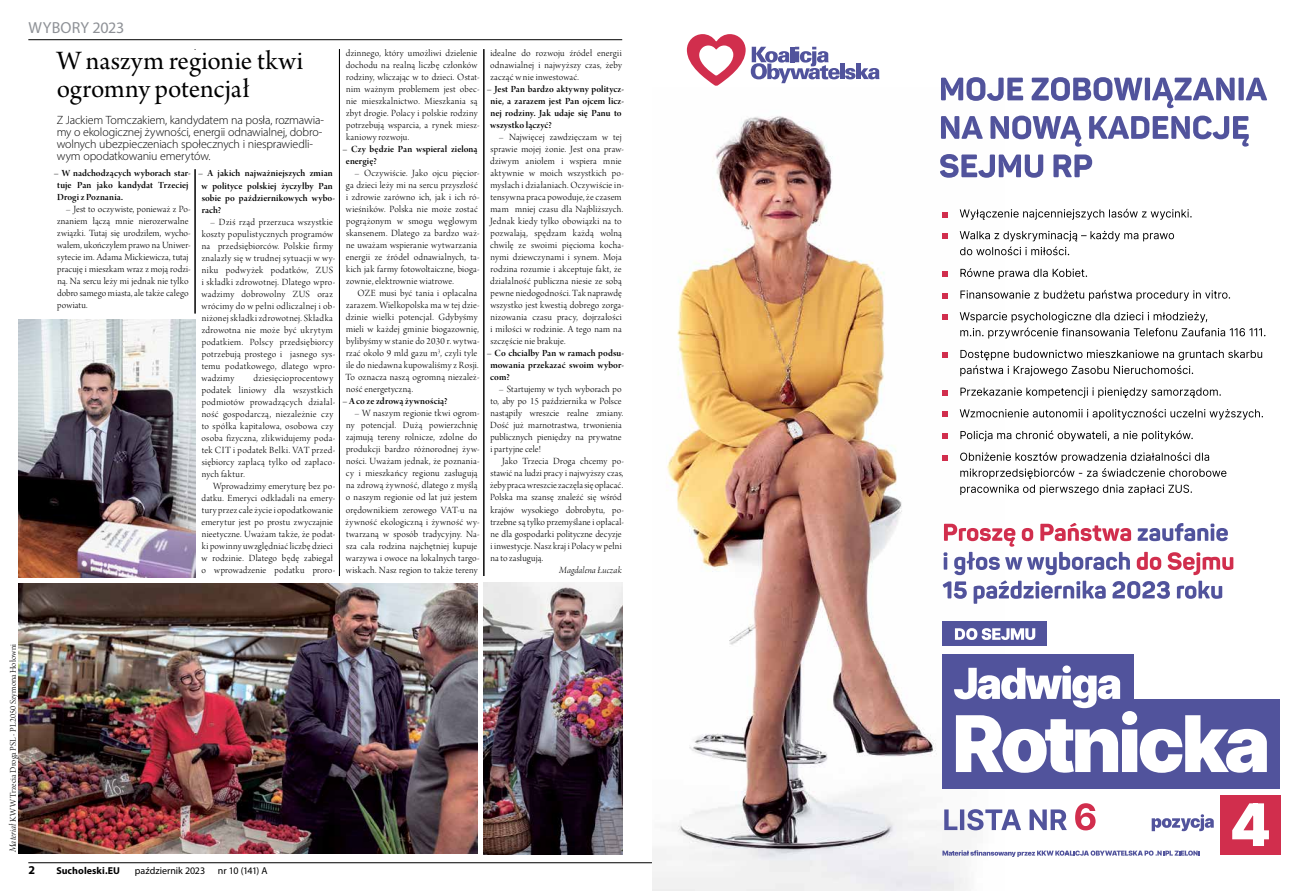
<style>
.page{position:relative;width:1304px;height:891px;background:#fff}
.page>*{position:absolute;margin:0;border:0;box-sizing:border-box;transform-origin:0 0}
.t1{font:28px/28px "Arno Pro Subhead";letter-spacing:-.005em;color:#000}
.t2{font:16px "Myriad Pro";letter-spacing:.005em;color:#8e9196}
.t3{font:300 12px/12px "Myriad Pro";letter-spacing:-.015em;color:#000}
.t4{font:700 12px "Myriad Pro";color:#000}
.t5{font:10px/12px "Arno Pro Light Display";letter-spacing:.025em;color:#000}
.t6{font:10px/12px "Arno Pro Smbd Display";letter-spacing:.01em;color:#000}
.t7{font:10px "Myriad Pro";letter-spacing:-.005em;color:#000}
.t8{font:10px "Arno Pro Light Italic Display";letter-spacing:.01em;color:#000}
.t9{font:700 10px "Myriad Pro";letter-spacing:.005em;color:#000}
.t10{font:9.2px "Arno Pro Light Display";letter-spacing:.015em;color:#000}
.s1{font-family:"Arno Pro Light Italic Display";font-size:10px}
</style>
<div class="page">
<hr style="left:195px;top:169px;width:1px;height:144px;background:#000">
<hr style="left:339px;top:49px;width:1px;height:526px;background:#000">
<hr style="left:484px;top:49px;width:1px;height:526px;background:#000">
<img style="left:18px;top:583px;width:460px;height:270px">
<img style="left:484px;top:582px;width:138px;height:271px">
<img style="left:18px;top:319px;width:177px;height:258px">
<hr style="left:28px;top:39px;width:594px;height:1px;background:#000">
<img style="left:652px;top:116px;width:353px;height:774px">
<svg style="left:687px;top:34px;width:192px;height:52px"></svg>
<div style="left:1220px;top:794px;width:61px;height:59px;background:#d12e4d"></div>
<svg style="left:1232px;top:803px;width:37px;height:42px"></svg>
<svg style="left:1152px;top:814px;width:62px;height:16px"></svg>
<svg style="left:942px;top:849px;width:257px;height:7px"></svg>
<div style="left:942px;top:620px;width:105px;height:25px;background:#51539c"></div>
<svg style="left:955px;top:628px;width:80px;height:11px"></svg>
<div style="left:942px;top:698px;width:338px;height:90px;background:#51539c"></div>
<div style="left:942px;top:653px;width:192px;height:94px;background:#51539c"></div>
<svg style="left:954px;top:665px;width:313px;height:107px"></svg>
<svg style="left:1075px;top:803px;width:21px;height:27px"></svg>
<svg style="left:944px;top:808px;width:123px;height:22px"></svg>
<svg style="left:940px;top:154px;width:152px;height:24px"></svg>
<svg style="left:941px;top:115px;width:308px;height:32px"></svg>
<svg style="left:941px;top:77px;width:326px;height:31px"></svg>
<svg style="left:960px;top:452px;width:266px;height:43px"></svg>
<svg style="left:942px;top:455px;width:6px;height:5px"></svg>
<svg style="left:960px;top:430px;width:233px;height:11px"></svg>
<svg style="left:942px;top:433px;width:6px;height:6px"></svg>
<svg style="left:960px;top:408px;width:303px;height:11px"></svg>
<svg style="left:942px;top:411px;width:6px;height:6px"></svg>
<svg style="left:960px;top:387px;width:261px;height:11px"></svg>
<svg style="left:942px;top:390px;width:6px;height:5px"></svg>
<svg style="left:960px;top:349px;width:302px;height:27px"></svg>
<svg style="left:942px;top:352px;width:6px;height:6px"></svg>
<svg style="left:960px;top:312px;width:305px;height:26px"></svg>
<svg style="left:942px;top:314px;width:6px;height:6px"></svg>
<svg style="left:960px;top:290px;width:270px;height:10px"></svg>
<svg style="left:942px;top:293px;width:6px;height:5px"></svg>
<svg style="left:960px;top:268px;width:127px;height:11px"></svg>
<svg style="left:942px;top:271px;width:6px;height:6px"></svg>
<svg style="left:960px;top:231px;width:214px;height:24px"></svg>
<svg style="left:942px;top:233px;width:6px;height:6px"></svg>
<svg style="left:960px;top:209px;width:232px;height:11px"></svg>
<svg style="left:942px;top:212px;width:6px;height:5px"></svg>
<svg style="left:942px;top:522px;width:291px;height:81px"></svg>
<hr style="left:28px;top:862px;width:624px;height:1px;background:#000">
<h2 class="t2" style="left:29px;top:18px;width:97px">WYBORY 2023</h2>
<p class="t5" style="left:490px;top:48px;width:133px;text-align:justify">idealne do rozwoju źródeł energii odnawialnej i najwyższy czas, żeby zacząć w nie inwestować.</p>
<p class="t6" style="left:490px;top:84px;width:135px;text-indent:-3px">– Jest Pan bardzo aktywny politycz&shy;nie, a zarazem jest Pan ojcem licz&shy;nej rodziny. Jak udaje się Panu to wszystko łączyć?</p>
<p class="t5" style="left:490px;top:132px;width:135px;text-indent:9px">– Najwięcej zawdzięczam w tej sprawie mojej żonie. Jest ona praw&shy;dziwym aniołem i wspiera mnie aktywnie w moich wszystkich po&shy;mysłach i działaniach. Oczywiście in&shy;tensywna praca powoduje, że czasem mam mniej czasu dla Najbliższych.<br>Jednak kiedy tylko obowiązki na to pozwalają, spędzam każdą wolną chwilę ze swoimi pięcioma kocha&shy;nymi dziewczynami i synem. Moja rodzina rozumie i akceptuje fakt, że działalność publiczna niesie ze sobą pewne niedogodności. Tak naprawdę wszystko jest kwestią dobrego zorga&shy;nizowania czasu pracy, dojrzałości i miłości w rodzinie. A tego nam na szczęście nie brakuje.</p>
<p class="t6" style="left:490px;top:348px;width:135px;text-align:justify;text-indent:-3px">– Co chcialby Pan w ramach podsu&shy;mowania przekazać swoim wybor&shy;com?</p>
<p class="t5" style="left:490px;top:384px;width:134px;text-indent:9px">– Startujemy w tych wyborach po to, aby po 15 października w Polsce nastąpiły wreszcie realne zmiany.<br>Dość już marnotrastwa, trwonienia publicznych pieniędzy na prywatne i partyjne cele!</p>
<p class="t5" style="left:490px;top:456px;width:135px;text-indent:12px">Jako Trzecia Droga chcemy po&shy;stawić na ludzi pracy i najwyższy czas, żeby praca wreszcie zaczęła się opłacać.<br>Polska ma szansę znaleźć się wśród krajów wysokiego dobrobytu, po&shy;trzebne są tylko przemyślane i opłacal&shy;ne dla gospodarki polityczne decyzje i inwestycje. Nasz kraj i Polacy w pełni na to zasługują.</p>
<p class="t8" style="left:559px;top:563px;width:64px">Magdalena Łuczak</p>
<p class="t5" style="left:346px;top:48px;width:135px">dzinnego, który umożliwi dzielenie dochodu na realną liczbę członków rodziny, wliczając w to dzieci. Ostat&shy;nim ważnym problemem jest obec&shy;nie mieszkalnictwo. Mieszkania są zbyt drogie. Polacy i polskie rodziny potrzebują wsparcia, a rynek miesz&shy;kaniowy rozwoju.</p>
<p class="t6" style="left:346px;top:144px;width:133px;text-indent:-3px">– Czy będzie Pan wspierał zieloną energię?</p>
<p class="t5" style="left:346px;top:168px;width:135px;text-indent:9px">– Oczywiście. Jako ojcu pięcior&shy;ga dzieci leży mi na sercu przyszłość i zdrowie zarówno ich, jak i ich ró&shy;wieśników. Polska nie może zostać pogrążonym w smogu węglowym skansenem. Dlatego za bardzo waż&shy;ne uważam wspieranie wytwarzania energii ze źródeł odnawialnych, ta&shy;kich jak farmy fotowoltaiczne, bioga&shy;zownie, elektrownie wiatrowe.</p>
<p class="t5" style="left:345px;top:288px;width:136px;text-indent:12px">OZE musi być tania i opłacalna zarazem. Wielkopolska ma w tej dzie&shy;dzinie wielki potencjał. Gdybyśmy mieli w każdej gminie biogazownię, bylibyśmy w stanie do 2030 r. wytwa&shy;rzać około 9 mld gazu m<sup>3</sup>, czyli tyle ile do niedawna kupowaliśmy z Rosji.<br>To oznacza naszą ogromną niezależ&shy;ność energetyczną.</p>
<p class="t6" style="left:343px;top:396px;width:107px">– A co ze zdrową żywnością?</p>
<p class="t5" style="left:346px;top:408px;width:135px;text-indent:9px">– W naszym regionie tkwi ogrom&shy;ny potencjał. Dużą powierzchnię zajmują tereny rolnicze, zdolne do produkcji bardzo różnorodnej żyw&shy;ności. Uważam jednak, że poznania&shy;cy i mieszkańcy regionu zasługują na zdrową żywność, dlatego z myślą o naszym regionie od lat już jestem orędownikiem zerowego VAT-u na żywność ekologiczną i żywność wy&shy;twarzaną w sposób tradycyjny. Na&shy;sza cała rodzina najchętniej kupuje warzywa i owoce na lokalnych targo&shy;wiskach. Nasz region to także tereny</p>
<h1 class="t1" style="left:57px;top:48px;width:248px">W naszym regionie tkwi ogromny potencjał</h1>
<p class="t3" style="left:57px;top:113px;width:269px">Z Jackiem Tomczakiem, kandydatem na posła, rozmawia&shy;my o ekologicznej żywności, energii odnawialnej, dobro&shy;wolnych ubezpieczeniach społecznych i niesprawiedli&shy;wym opodatkowaniu emerytów.</p>
<p class="t6" style="left:57px;top:168px;width:135px;text-indent:-3px">– W nadchodzących wyborach star&shy;tuje Pan jako kandydat Trzeciej<br>Drogi z Poznania.</p>
<p class="t5" style="left:57px;top:204px;width:135px;text-indent:9px">– Jest to oczywiste, ponieważ z Po&shy;znaniem łączą mnie nierozerwalne związki. Tutaj się urodziłem, wycho&shy;wałem, ukończyłem prawo na Uniwer&shy;sytecie im. Adama Mickiewicza, tutaj pracuję i mieszkam wraz z moją rodzi&shy;ną. Na sercu leży mi jednak nie tylko dobro samego miasta, ale także całego powiatu.</p>
<p class="t6" style="left:201px;top:168px;width:135px;text-indent:-3px">– A jakich najważniejszych zmian w polityce polskiej życzyłby Pan sobie po październikowych wybo&shy;rach?</p>
<p class="t5" style="left:202px;top:216px;width:135px;text-indent:9px">– Dziś rząd przerzuca wszystkie koszty populistycznych programów na przedsiębiorców. Polskie firmy znalazły się w trudnej sytuacji w wy&shy;niku podwyżek podatków, ZUS i składki zdrowotnej. Dlatego wpro&shy;wadzimy dobrowolny ZUS oraz wrócimy do w pełni odliczalnej i ob&shy;niżonej składki zdrowotnej. Składka zdrowotna nie może być ukrytym podatkiem. Polscy przedsiębiorcy potrzebują prostego i jasnego sys&shy;temu podatkowego, dlatego wpro&shy;wadzimy</p>
<p class="t5" style="left:201px;top:372px;width:135px;text-indent:52px">dziesięcioprocentowy podatek liniowy dla wszystkich podmiotów prowadzących działal&shy;ność gospodarczą, niezależnie czy to spółka kapitałowa, osobowa czy osoba fizyczna, zlikwidujemy poda&shy;tek CIT i podatek Belki. VAT przed&shy;siębiorcy zapłacą tylko od zapłaco&shy;nych faktur.</p>
<p class="t5" style="left:201px;top:480px;width:135px;text-indent:12px">Wprowadzimy emeryturę bez po&shy;datku. Emeryci odkładali na emery&shy;tury przez całe życie i opodatkowanie emerytur jest po prostu zwyczajnie nieetyczne. Uważam także, że podat&shy;ki powinny uwzględniać liczbę dzieci w rodzinie. Dlatego będę zabiegał o wprowadzenie podatku proro-</p>
<p class="t10" style="left:8px;top:851px;width:210px;rotate:-90deg"><span class="s1">Materiał</span> KWW Trzecia Droga PSL - PL2050 Szymona Hołowni</p>
<p class="t4" style="left:28px;top:861px;width:8px">2</p>
<p class="t9" style="left:56px;top:863px;width:65px">Sucholeski.EU</p>
<p class="t7" style="left:135px;top:864px;width:72px">październik 2023</p>
<p class="t7" style="left:218px;top:864px;width:51px">nr 10 (141) A</p>
</div>
